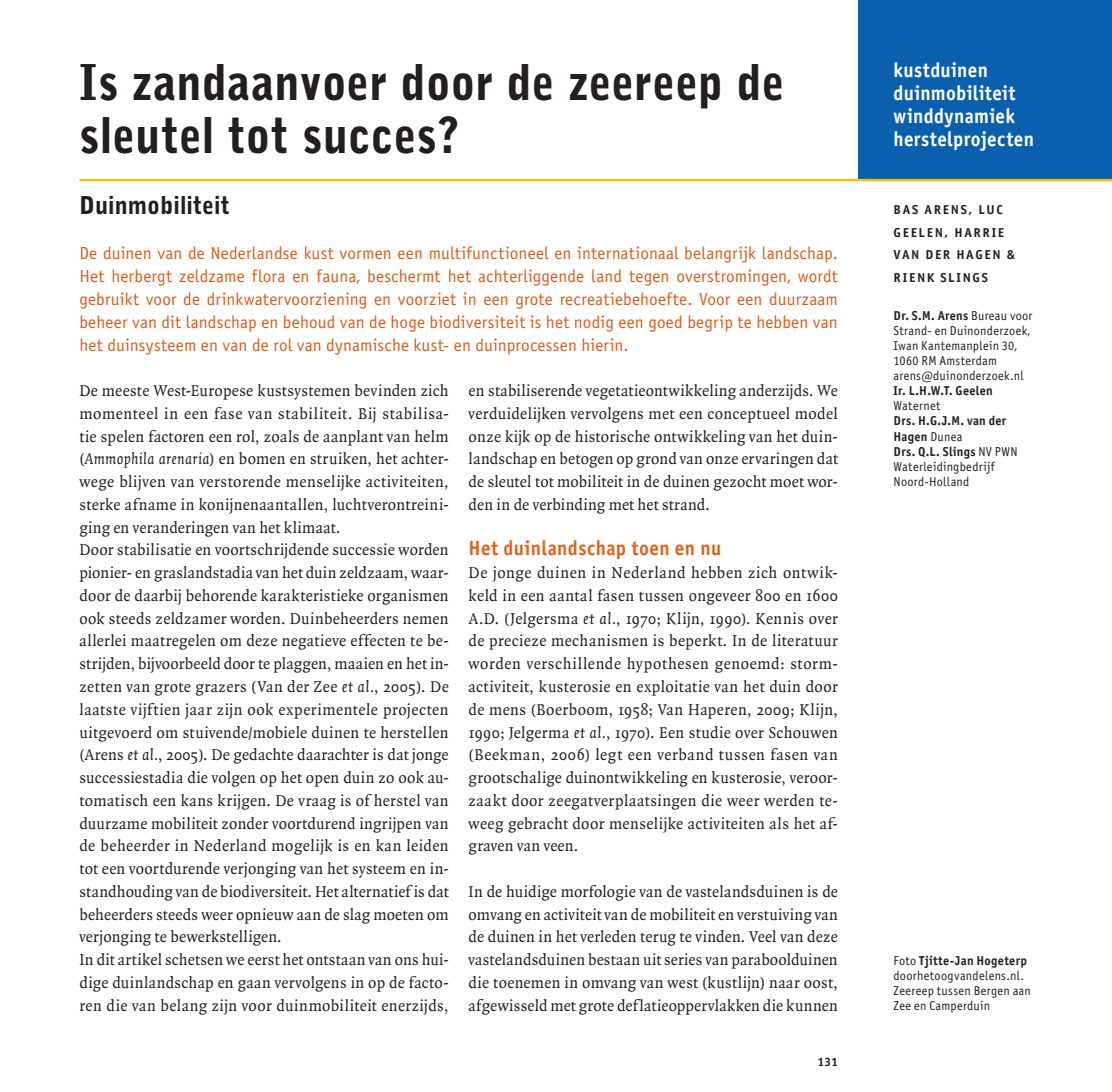
<style>
.page{position:relative;width:1112px;height:1092px;background:#fff}
.page>*{position:absolute;margin:0;border:0;box-sizing:border-box;transform-origin:0 0}
.Hoofdkop{font:900 49px/52.5px "Bell Gothic";letter-spacing:.005em;color:#231f20;scale:.92 1}
.Hoofdkop_ondertitel{font:900 24.5px "Bell Gothic";letter-spacing:.005em;color:#231f20;scale:.95 1}
.Trefwoorden{font:20.65px/22.8px "Officina Sans Bold ITC";letter-spacing:.02em;color:#fff;scale:.92 1}
.Tussenkop_1{font:20.65px "Officina Sans Bold ITC";letter-spacing:.025em;color:#dc641c;scale:.92 1}
.Lead{font:17.5px/22.8px "Officina Sans ITC";letter-spacing:.01em;color:#db5c1c;text-align:justify}
.PLATTE_TEKST{font:16.8px/22.8px "Quadraat";letter-spacing:.015em;color:#231f20;text-align:justify;scale:.96 1}
.Figuur{font:12.95px/15px "Officina Sans ITC";letter-spacing:.02em;color:#231f20;scale:.95 1}
.Figuur-2{font:12.95px/15px "Officina Sans Bold ITC";letter-spacing:.025em;color:#231f20;scale:.95 1}
.Auteurs{font:12.95px/22.8px "Officina Sans Bold ITC";letter-spacing:.12em;color:#231f20}
.t1{font:12.25px "Officina Sans Bold ITC";color:#231f20}
.s1{font-style:italic}
.s2{font-style:italic;font-size:16.97px}
.s3{font-family:"Officina Sans Bold ITC"}
.s4{font-family:"Officina Sans ITC"}
</style>
<div class="page">
<div style="left:857px;top:0;width:254px;height:179px;background:#0a60ae"></div>
<hr style="left:79px;top:179px;width:1032px;height:2px;background:#f2c209">
<p class="Hoofdkop" style="left:79px;top:57px;width:768px">Is zandaanvoer door de zeereep de sleutel tot succes?</p>
<p class="Hoofdkop_ondertitel" style="left:79px;top:191px;width:160px">Duinmobiliteit</p>
<p class="Lead" style="left:79px;top:242px;width:759px">De duinen van de Nederlandse kust vormen een multifunctioneel en internationaal belangrijk landschap.<br>Het herbergt zeldzame flora en fauna, beschermt het achterliggende land tegen overstromingen, wordt gebruikt voor de drinkwatervoorziening en voorziet in een grote recreatiebehoefte. Voor een duurzaam beheer van dit landschap en behoud van de hoge biodiversiteit is het nodig een goed begrip te hebben van het duinsysteem en van de rol van dynamische kust- en duinprocessen hierin.</p>
<p class="PLATTE_TEKST" style="left:79px;top:380px;width:386px">De meeste West-Europese kustsystemen bevinden zich momenteel in een fase van stabiliteit. Bij stabilisa&shy;tie spelen factoren een rol, zoals de aanplant van helm (<span class="s1">Ammophila arenaria</span>) en bomen en struiken, het achter&shy;wege blijven van verstorende menselijke activiteiten, sterke afname in konijnenaantallen, luchtverontreini&shy;ging en veranderingen van het klimaat.</p>
<p class="PLATTE_TEKST" style="left:79px;top:539px;width:386px">Door stabilisatie en voortschrijdende successie worden pionier- en graslandstadia van het duin zeldzaam, waar&shy;door de daarbij behorende karakteristieke organismen ook steeds zeldzamer worden. Duinbeheerders nemen allerlei maatregelen om deze negatieve effecten te be&shy;strijden, bijvoorbeeld door te plaggen, maaien en het in&shy;zetten van grote grazers (Van der Zee <span class="s2">et al.</span>, 2005). De laatste vijftien jaar zijn ook experimentele projecten uitgevoerd om stuivende/mobiele duinen te herstellen (Arens <span class="s2">et al.</span>, 2005). De gedachte daarachter is dat jonge successiestadia die volgen op het open duin zo ook au&shy;tomatisch een kans krijgen. De vraag is of herstel van duurzame mobiliteit zonder voortdurend ingrijpen van de beheerder in Nederland mogelijk is en kan leiden tot een voortdurende verjonging van het systeem en in&shy;standhouding van de biodiversiteit. Het alternatief is dat beheerders steeds weer opnieuw aan de slag moeten om verjonging te bewerkstelligen.</p>
<p class="PLATTE_TEKST" style="left:79px;top:948px;width:386px">In dit artikel schetsen we eerst het ontstaan van ons hui&shy;dige duinlandschap en gaan vervolgens in op de facto&shy;ren die van belang zijn voor duinmobiliteit enerzijds,</p>
<p class="PLATTE_TEKST" style="left:468px;top:380px;width:386px">en stabiliserende vegetatieontwikkeling anderzijds. We verduidelijken vervolgens met een conceptueel model onze kijk op de historische ontwikkeling van het duin&shy;landschap en betogen op grond van onze ervaringen dat de sleutel tot mobiliteit in de duinen gezocht moet wor&shy;den in de verbinding met het strand.</p>
<p class="Tussenkop_1" style="left:468px;top:535px;width:276px">Het duinlandschap toen en nu</p>
<p class="PLATTE_TEKST" style="left:468px;top:562px;width:386px">De jonge duinen in Nederland hebben zich ontwik&shy;keld in een aantal fasen tussen ongeveer 800 en 1600<br>A.D. (Jelgersma <span class="s2">et al.</span>, 1970; Klijn, 1990). Kennis over de precieze mechanismen is beperkt. In de literatuur worden verschillende hypothesen genoemd: storm&shy;activiteit, kusterosie en exploitatie van het duin door de mens (Boerboom, 1958; Van Haperen, 2009; Klijn, 1990; Jelgerma <span class="s2">et al.</span>, 1970). Een studie over Schouwen (Beekman, 2006) legt een verband tussen fasen van grootschalige duinontwikkeling en kusterosie, veroor&shy;zaakt door zeegatverplaatsingen die weer werden te&shy;weeg gebracht door menselijke activiteiten als het af&shy;graven van veen.</p>
<p class="PLATTE_TEKST" style="left:468px;top:880px;width:386px">In de huidige morfologie van de vastelandsduinen is de omvang en activiteit van de mobiliteit en verstuiving van de duinen in het verleden terug te vinden. Veel van deze vastelandsduinen bestaan uit series van paraboolduinen die toenemen in omvang van west (kustlijn) naar oost, afgewisseld met grote deflatieoppervlakken die kunnen</p>
<p class="t1" style="left:817px;top:1054px;width:22px">131</p>
<p class="Trefwoorden" style="left:893px;top:59px;width:154px">kustduinen duinmobiliteit winddynamiek herstelprojecten</p>
<p class="Auteurs" style="left:893px;top:198px;width:122px">BAS ARENS, LUC<br>GEELEN, HARRIE<br>VAN DER HAGEN &amp;<br>RIENK SLINGS</p>
<p class="Figuur" style="left:893px;top:308px;width:148px"><span class="s3">Dr. S.M. Arens</span> Bureau voor<br>Strand- en Duinonderzoek,<br>Iwan Kantemanplein 30,<br>1060 RM Amsterdam</p>
<p class="Figuur" style="left:893px;top:368px;width:138px">arens@duinonderzoek.nl</p>
<p class="Figuur-2" style="left:893px;top:383px;width:106px">Ir. L.H.W.T. Geelen<br><span class="s4">Waternet</span></p>
<p class="Figuur-2" style="left:893px;top:413px;width:120px">Drs. H.G.J.M. van der<br>Hagen <span class="s4">Dunea</span></p>
<p class="Figuur" style="left:893px;top:444px;width:132px"><span class="s3">Drs. Q.L. Slings</span> NV PWN<br>Waterleidingbedrijf<br>Noord-Holland</p>
<p class="Figuur" style="left:893px;top:953px;width:146px">Foto <span class="s3">Tjitte-Jan Hogeterp </span>doorhetoogvandelens.nl.<br>Zeereep tussen Bergen aan<br>Zee en Camperduin</p>
</div>
